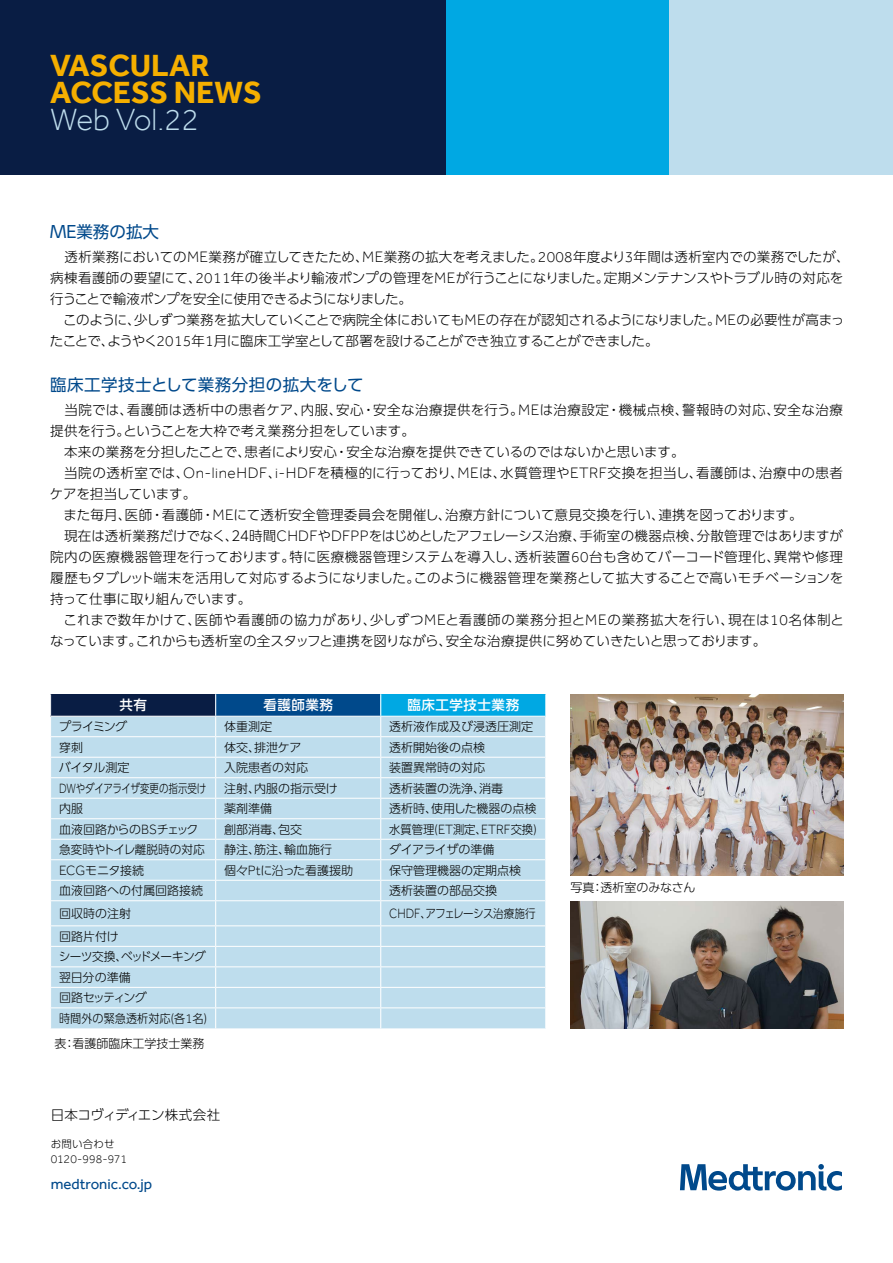
<style>
.page{position:relative;width:893px;height:1263px;background:#fff}
.page>*{position:absolute;margin:0;border:0;box-sizing:border-box;transform-origin:0 0}
.t1{font:700 31.5px "Effra";color:#f5af00}
.t2{font:300 31.5px "Effra";color:#bedded}
.t3{font:16.5px "UD Shin Go Pro";letter-spacing:.03em;color:#00498b}
.t4{font:16.5px "UD Shin Go Pro";letter-spacing:.01em;color:#00498b}
.t5{font:15px "Effra";color:#00498b}
.t6{font:300 13.5px/21px "UD Shin Go Pro";letter-spacing:.005em;color:#000}
.t7{font:300 13.5px/21px "UD Shin Go Pro";letter-spacing:-.02em;color:#000}
.t8{font:300 13.5px/21px "UD Shin Go Pro";letter-spacing:.03em;color:#000}
.t9{font:300 13.5px/21px "UD Shin Go Pro";letter-spacing:.025em;color:#000}
.t10{font:500 13.5px "UD Shin Go Pro";letter-spacing:.04em;color:#fff}
.t11{font:300 12.15px "Effra";letter-spacing:-.01em;color:#000}
.段落スタイル_2{font:300 12px "UD Shin Go Pro";color:#000}
.段落スタイル_2-2{font:300 12px "UD Shin Go Pro";color:#000;scale:.94 1}
.段落スタイル_2-3{font:300 12px "UD Shin Go Pro";color:#000;scale:.79 1}
.段落スタイル_2-4{font:300 12px "UD Shin Go Pro";letter-spacing:-.045em;color:#000;scale:.88 1}
.段落スタイル_2-5{font:300 12px "UD Shin Go Pro";color:#000;scale:.93 1}
.段落スタイル_2-6{font:300 12px "UD Shin Go Pro";letter-spacing:-.05em;color:#000}
.段落スタイル_2-7{font:300 12px "UD Shin Go Pro";letter-spacing:-.045em;color:#000}
.段落スタイル_2-8{font:300 12px "UD Shin Go Pro";letter-spacing:-.03em;color:#000}
.段落スタイル_2-9{font:300 12px "UD Shin Go Pro";letter-spacing:-.135em;color:#000}
.t12{font:300 10.5px "UD Shin Go Pro";letter-spacing:.02em;color:#000}
.s1{font-family:"Effra";font-size:15.45px}
.s2{font-family:"Effra";font-size:13.8px}
</style>
<div class="page">
<svg style="left:680px;top:1164px;width:162px;height:26px"></svg>
<div style="left:0;top:0;width:446px;height:174px;background:#091d44"></div>
<div style="left:446px;top:0;width:224px;height:174px;background:#00a8e3"></div>
<div style="left:670px;top:0;width:223px;height:174px;background:#bedded"></div>
<img style="left:570px;top:694px;width:273px;height:182px">
<img style="left:570px;top:901px;width:273px;height:127px">
<div style="left:51px;top:694px;width:165px;height:22px;background:#091d44"></div>
<div style="left:216px;top:694px;width:165px;height:22px;background:#00498b"></div>
<div style="left:381px;top:694px;width:165px;height:22px;background:#00a8e3"></div>
<div style="left:51px;top:717px;width:494px;height:311px;background:#bedded"></div>
<svg style="left:215px;top:694px;width:1px;height:334px"></svg>
<svg style="left:380px;top:694px;width:1px;height:334px"></svg>
<svg style="left:545px;top:694px;width:1px;height:334px"></svg>
<hr style="left:50px;top:716px;width:166px;height:1px;background:#fff">
<hr style="left:216px;top:716px;width:165px;height:1px;background:#fff">
<svg style="left:50px;top:694px;width:1px;height:23px"></svg>
<hr style="left:51px;top:736px;width:165px;height:1px;background:#fff">
<hr style="left:216px;top:736px;width:165px;height:1px;background:#fff">
<hr style="left:381px;top:736px;width:164px;height:1px;background:#fff">
<hr style="left:50px;top:757px;width:166px;height:1px;background:#fff">
<hr style="left:216px;top:757px;width:165px;height:1px;background:#fff">
<hr style="left:381px;top:757px;width:164px;height:1px;background:#fff">
<hr style="left:50px;top:777px;width:166px;height:1px;background:#fff">
<hr style="left:216px;top:777px;width:165px;height:1px;background:#fff">
<hr style="left:381px;top:777px;width:164px;height:1px;background:#fff">
<hr style="left:50px;top:798px;width:166px;height:1px;background:#fff">
<hr style="left:216px;top:798px;width:165px;height:1px;background:#fff">
<hr style="left:381px;top:798px;width:164px;height:1px;background:#fff">
<hr style="left:50px;top:818px;width:166px;height:1px;background:#fff">
<hr style="left:216px;top:818px;width:165px;height:1px;background:#fff">
<hr style="left:381px;top:818px;width:164px;height:1px;background:#fff">
<hr style="left:50px;top:839px;width:166px;height:1px;background:#fff">
<hr style="left:216px;top:839px;width:165px;height:1px;background:#fff">
<hr style="left:381px;top:839px;width:164px;height:1px;background:#fff">
<hr style="left:50px;top:859px;width:166px;height:1px;background:#fff">
<hr style="left:216px;top:859px;width:165px;height:1px;background:#fff">
<hr style="left:381px;top:859px;width:164px;height:1px;background:#fff">
<hr style="left:50px;top:880px;width:166px;height:1px;background:#fff">
<hr style="left:216px;top:880px;width:165px;height:1px;background:#fff">
<hr style="left:381px;top:880px;width:164px;height:1px;background:#fff">
<hr style="left:50px;top:900px;width:166px;height:1px;background:#fff">
<hr style="left:216px;top:900px;width:165px;height:1px;background:#fff">
<hr style="left:381px;top:900px;width:164px;height:1px;background:#fff">
<hr style="left:50px;top:925px;width:166px;height:1px;background:#fff">
<hr style="left:216px;top:925px;width:165px;height:1px;background:#fff">
<hr style="left:381px;top:925px;width:164px;height:1px;background:#fff">
<hr style="left:50px;top:946px;width:166px;height:1px;background:#fff">
<hr style="left:216px;top:946px;width:165px;height:1px;background:#fff">
<hr style="left:381px;top:946px;width:164px;height:1px;background:#fff">
<hr style="left:50px;top:966px;width:166px;height:1px;background:#fff">
<hr style="left:216px;top:966px;width:165px;height:1px;background:#fff">
<hr style="left:381px;top:966px;width:164px;height:1px;background:#fff">
<hr style="left:50px;top:987px;width:166px;height:1px;background:#fff">
<hr style="left:216px;top:987px;width:165px;height:1px;background:#fff">
<hr style="left:381px;top:987px;width:164px;height:1px;background:#fff">
<hr style="left:50px;top:1007px;width:166px;height:1px;background:#fff">
<hr style="left:216px;top:1007px;width:165px;height:1px;background:#fff">
<hr style="left:381px;top:1007px;width:164px;height:1px;background:#fff">
<p class="t1" style="left:50px;top:47px;width:161px">VASCULAR</p>
<p class="t1" style="left:50px;top:74px;width:213px">ACCESS NEWS</p>
<p class="t2" style="left:50px;top:102px;width:150px">Web Vol.22</p>
<p class="t4" style="left:50px;top:218px;width:110px">ME業務の拡大</p>
<p class="t6" style="left:50px;top:246px;width:801px">　透析業務においての<span class="s1">ME</span>業務が確立してきたため、<span class="s1">ME</span>業務の拡大を考えました。<span class="s1">2008</span>年度より<span class="s1">3</span>年間は透析室内での業務でしたが、病棟看護師の要望にて、<span class="s1">2011</span>年の後半より輸液ポンプの管理を<span class="s1">ME</span>が行うことになりました。定期メンテナンスやトラブル時の対応を行うことで輸液ポンプを安全に使用できるようになりました。</p>
<p class="t7" style="left:50px;top:309px;width:796px">　このように、少しずつ業務を拡大していくことで病院全体においても<span class="s1">ME</span>の存在が認知されるようになりました。<span class="s1">ME</span>の必要性が高まったことで、ようやく<span class="s1">2015</span>年<span class="s1">1</span>月に臨床工学室として部署を設けることができ独立することができました。</p>
<p class="t3" style="left:50px;top:371px;width:315px">臨床工学技士として業務分担の拡大をして</p>
<p class="t8" style="left:50px;top:399px;width:794px">　当院では、看護師は透析中の患者ケア、内服、安心・安全な治療提供を行う。<span class="s1">ME</span>は治療設定・機械点検、警報時の対応、安全な治療提供を行う。ということを大枠で考え業務分担をしています。</p>
<p class="t6" style="left:50px;top:441px;width:636px">　本来の業務を分担したことで、患者により安心・安全な治療を提供できているのではないかと思います。</p>
<p class="t9" style="left:50px;top:462px;width:795px">　当院の透析室では、<span class="s1">On-lineHDF</span>、<span class="s1">i-HDF</span>を積極的に行っており、<span class="s1">ME</span>は、水質管理や<span class="s1">ETRF</span>交換を担当し、看護師は、治療中の患者ケアを担当しています。</p>
<p class="t6" style="left:50px;top:504px;width:754px">　また毎月、医師・看護師・<span class="s1">ME</span>にて透析安全管理委員会を開催し、治療方針について意見交換を行い、連携を図っております。</p>
<p class="t6" style="left:50px;top:525px;width:795px;text-align:justify">　現在は透析業務だけでなく、２４時間<span class="s1">CHDF</span>や<span class="s1">DFPP</span>をはじめとしたアフェレーシス治療、手術室の機器点検、分散管理ではありますが院内の医療機器管理を行っております。特に医療機器管理システムを導入し、透析装置<span class="s1">60</span>台も含めてバーコード管理化、異常や修理履歴もタブレット端末を活用して対応するようになりました。このように機器管理を業務として拡大することで高いモチベーションを持って仕事に取り組んでいます。</p>
<p class="t6" style="left:50px;top:609px;width:795px">　これまで数年かけて、医師や看護師の協力があり、少しずつ<span class="s1">ME</span>と看護師の業務分担と<span class="s1">ME</span>の業務拡大を行い、現在は<span class="s1">10</span>名体制となっています。これからも透析室の全スタッフと連携を図りながら、安全な治療提供に努めていきたいと思っております。</p>
<p class="t10" style="left:119px;top:694px;width:29px">共有</p>
<p class="t10" style="left:263px;top:694px;width:71px">看護師業務</p>
<p class="t10" style="left:407px;top:694px;width:113px">臨床工学技士業務</p>
<p class="段落スタイル_2" style="left:59px;top:717px;width:70px">プライミング</p>
<p class="段落スタイル_2" style="left:224px;top:717px;width:49px">体重測定</p>
<p class="段落スタイル_2" style="left:389px;top:717px;width:145px">透析液作成及び浸透圧測定</p>
<p class="段落スタイル_2" style="left:59px;top:737px;width:25px">穿刺</p>
<p class="段落スタイル_2" style="left:224px;top:737px;width:79px">体交、排泄ケア</p>
<p class="段落スタイル_2" style="left:389px;top:737px;width:97px">透析開始後の点検</p>
<p class="段落スタイル_2" style="left:59px;top:758px;width:72px">バイタル測定</p>
<p class="段落スタイル_2" style="left:224px;top:758px;width:85px">入院患者の対応</p>
<p class="段落スタイル_2" style="left:389px;top:758px;width:97px">装置異常時の対応</p>
<p class="段落スタイル_2-3" style="left:59px;top:778px;width:188px"><span class="s2">DW</span>やダイアライザ変更の指示受け</p>
<p class="段落スタイル_2" style="left:224px;top:778px;width:115px">注射、内服の指示受け</p>
<p class="段落スタイル_2" style="left:389px;top:778px;width:115px">透析装置の洗浄、消毒</p>
<p class="段落スタイル_2" style="left:59px;top:799px;width:25px">内服</p>
<p class="段落スタイル_2" style="left:224px;top:799px;width:49px">薬剤準備</p>
<p class="段落スタイル_2" style="left:389px;top:799px;width:149px">透析時、使用した機器の点検</p>
<p class="段落スタイル_2-7" style="left:59px;top:819px;width:141px">血液回路からの<span class="s2">BS</span>チェック</p>
<p class="段落スタイル_2" style="left:224px;top:819px;width:79px">創部消毒、包交</p>
<p class="段落スタイル_2-2" style="left:389px;top:819px;width:159px">水質管理<span class="s2">(ET</span>測定、<span class="s2">ETRF</span>交換<span class="s2">)</span></p>
<p class="段落スタイル_2" style="left:59px;top:840px;width:147px">急変時やトイレ離脱時の対応</p>
<p class="段落スタイル_2" style="left:224px;top:840px;width:109px">静注、筋注、輸血施行</p>
<p class="段落スタイル_2-8" style="left:389px;top:840px;width:107px">ダイアライザの準備</p>
<p class="段落スタイル_2" style="left:59px;top:860px;width:87px"><span class="s2">ECG</span>モニタ接続</p>
<p class="段落スタイル_2" style="left:224px;top:860px;width:130px">個々<span class="s2">Pt</span>に沿った看護援助</p>
<p class="段落スタイル_2" style="left:389px;top:860px;width:133px">保守管理機器の定期点検</p>
<p class="段落スタイル_2" style="left:59px;top:881px;width:145px">血液回路への付属回路接続</p>
<p class="段落スタイル_2" style="left:389px;top:881px;width:109px">透析装置の部品交換</p>
<p class="段落スタイル_2" style="left:59px;top:903px;width:73px">回収時の注射</p>
<p class="段落スタイル_2-4" style="left:389px;top:903px;width:168px"><span class="s2">CHDF</span>、アフェレーシス治療施行</p>
<p class="段落スタイル_2" style="left:59px;top:926px;width:61px">回路片付け</p>
<p class="段落スタイル_2-6" style="left:59px;top:947px;width:149px">シーツ交換、ベッドメーキング</p>
<p class="段落スタイル_2" style="left:59px;top:967px;width:73px">翌日分の準備</p>
<p class="段落スタイル_2-9" style="left:59px;top:988px;width:89px">回路セッティング</p>
<p class="段落スタイル_2-5" style="left:59px;top:1008px;width:161px">時間外の緊急透析対応<span class="s2">(</span>各<span class="s2">1</span>名<span class="s2">)</span></p>
<p class="段落スタイル_2" style="left:54px;top:1034px;width:152px">表：看護師臨床工学技士業務</p>
<p class="t7" style="left:51px;top:1104px;width:171px">日本コヴィディエン株式会社</p>
<p class="t12" style="left:51px;top:1135px;width:65px">お問い合わせ</p>
<p class="t11" style="left:51px;top:1152px;width:78px">0120-998-971</p>
<p class="t5" style="left:51px;top:1175px;width:103px">medtronic.co.jp</p>
<p class="段落スタイル_2" style="left:570px;top:877px;width:127px">写真：透析室のみなさん</p>
</div>
